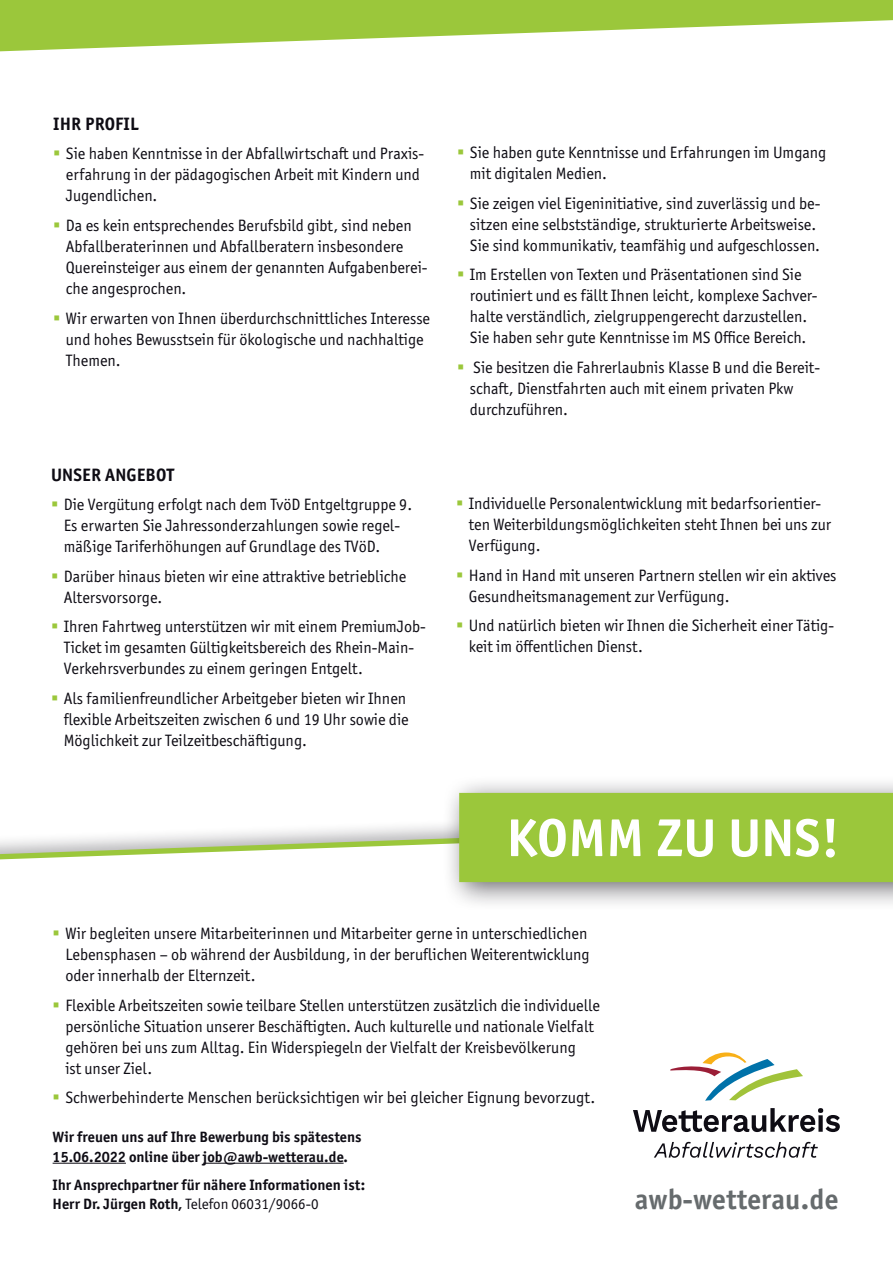
<style>
.page{position:relative;width:893px;height:1263px;background:#fff}
.page>*{position:absolute;margin:0;border:0;box-sizing:border-box;transform-origin:0 0}
.Titel__Brings_zu_uns{font:700 53.4px "Officina Sans ITC Pro";letter-spacing:.01em;color:#fff}
.t1{font:700 28.5px "Officina Sans ITC Pro";letter-spacing:.005em;color:#666b6d}
.t2{font:700 18px "Officina Sans ITC Pro";letter-spacing:.01em;color:#0e0c14}
.t3{font:16.5px/21px "Officina Sans ITC Pro";color:#0e0c14}
.t4{font:700 15px/19.5px "Officina Sans ITC Pro";color:#0e0c14}
.s1{font-weight:400}
</style>
<div class="page">
<svg style="left:0;top:826px;width:834px;height:338px"></svg>
<svg style="left:670px;top:1052px;width:133px;height:49px"></svg>
<svg style="left:633px;top:1108px;width:207px;height:24px"></svg>
<svg style="left:654px;top:1142px;width:164px;height:16px"></svg>
<div style="left:442px;top:776px;width:451px;height:135px;background:#0e0c14;opacity:.6"></div>
<div style="left:459px;top:793px;width:434px;height:89px;background:#9bc73b"></div>
<hr style="left:53px;top:1163px;width:73px;height:1px;background:#0e0c14">
<hr style="left:203px;top:1163px;width:141px;height:1px;background:#0e0c14">
<svg style="left:0;top:0;width:893px;height:51px;fill:#9bc73b"></svg>
<svg style="left:54px;top:931px;width:5px;height:4px"></svg>
<svg style="left:54px;top:1002px;width:5px;height:5px"></svg>
<svg style="left:54px;top:1095px;width:5px;height:4px"></svg>
<p class="t2" style="left:53px;top:113px;width:87px">IHR PROFIL</p>
<p class="t3" style="left:66px;top:143px;width:360px">Sie haben Kenntnisse in der Abfallwirtschaft und Praxis&shy;erfahrung in der pädagogischen Arbeit mit Kindern und<br>Jugendlichen.</p>
<p class="t3" style="left:66px;top:215px;width:363px">Da es kein entsprechendes Berufsbild gibt, sind neben Abfallberaterinnen und Abfallberatern insbesondere Quereinsteiger aus einem der genannten Aufgabenberei&shy;che angesprochen.</p>
<p class="t3" style="left:66px;top:307px;width:366px">Wir erwarten von Ihnen überdurchschnittliches Interesse und hohes Bewusstsein für ökologische und nachhaltige<br>Themen.</p>
<p class="t2" style="left:51px;top:463px;width:125px">UNSER ANGEBOT</p>
<p class="t3" style="left:64px;top:494px;width:350px">Die Vergütung erfolgt nach dem TvöD Entgeltgruppe 9.<br>Es erwarten Sie Jahressonderzahlungen sowie regel&shy;mäßige Tariferhöhungen auf Grundlage des TVöD.</p>
<p class="t3" style="left:64px;top:566px;width:344px">Darüber hinaus bieten wir eine attraktive betriebliche<br>Altersvorsorge.</p>
<p class="t3" style="left:64px;top:616px;width:364px">Ihren Fahrtweg unterstützen wir mit einem PremiumJob-<br>Ticket im gesamten Gültigkeitsbereich des Rhein-Main-<br>Verkehrsverbundes zu einem geringen Entgelt.</p>
<p class="t3" style="left:64px;top:688px;width:346px">Als familienfreundlicher Arbeitgeber bieten wir Ihnen flexible Arbeitszeiten zwischen 6 und 19 Uhr sowie die<br>Möglichkeit zur Teilzeitbeschäftigung.</p>
<p class="t3" style="left:470px;top:142px;width:358px">Sie haben gute Kenntnisse und Erfahrungen im Umgang mit digitalen Medien.</p>
<p class="t3" style="left:470px;top:193px;width:352px">Sie zeigen viel Eigeninitiative, sind zuverlässig und be&shy;sitzen eine selbstständige, strukturierte Arbeitsweise.<br>Sie sind kommunikativ, teamfähig und aufgeschlossen.</p>
<p class="t3" style="left:470px;top:264px;width:349px">Im Erstellen von Texten und Präsentationen sind Sie routiniert und es fällt Ihnen leicht, komplexe Sachver&shy;halte verständlich, zielgruppengerecht darzustellen.<br>Sie haben sehr gute Kenntnisse im MS Office Bereich.</p>
<p class="t3" style="left:470px;top:357px;width:352px">Sie besitzen die Fahrerlaubnis Klasse B und die Bereit&shy;schaft, Dienstfahrten auch mit einem privaten Pkw durchzuführen.</p>
<p class="t3" style="left:469px;top:493px;width:364px">Individuelle Personalentwicklung mit bedarfsorientier&shy;ten Weiterbildungsmöglichkeiten steht Ihnen bei uns zur<br>Verfügung.</p>
<p class="t3" style="left:469px;top:565px;width:369px">Hand in Hand mit unseren Partnern stellen wir ein aktives<br>Gesundheitsmanagement zur Verfügung.</p>
<p class="t3" style="left:469px;top:615px;width:367px">Und natürlich bieten wir Ihnen die Sicherheit einer Tätig&shy;keit im öffentlichen Dienst.</p>
<p class="Titel__Brings_zu_uns" style="left:506px;top:805px;width:335px">KOMM ZU UNS!</p>
<p class="t3" style="left:65px;top:923px;width:526px">Wir begleiten unsere Mitarbeiterinnen und Mitarbeiter gerne in unterschiedlichen<br>Lebensphasen – ob während der Ausbildung, in der beruflichen Weiterentwicklung oder innerhalb der Elternzeit.</p>
<p class="t3" style="left:65px;top:994px;width:536px">Flexible Arbeitszeiten sowie teilbare Stellen unterstützen zusätzlich die individuelle persönliche Situation unserer Beschäftigten. Auch kulturelle und nationale Vielfalt gehören bei uns zum Alltag. Ein Widerspiegeln der Vielfalt der Kreisbevölkerung<br>ist unser Ziel.</p>
<p class="t3" style="left:65px;top:1087px;width:531px">Schwerbehinderte Menschen berücksichtigen wir bei gleicher Eignung bevorzugt.</p>
<p class="t4" style="left:53px;top:1127px;width:310px">Wir freuen uns auf Ihre Bewerbung bis spätestens<br>15.06.2022 online über job@awb-wetterau.de.</p>
<p class="t4" style="left:53px;top:1175px;width:314px">Ihr Ansprechpartner für nähere Informationen ist:<br>Herr Dr. Jürgen Roth, <span class="s1">Telefon 06031/9066-0</span></p>
<p class="t1" style="left:635px;top:1182px;width:205px">awb-wetterau.de</p>
</div>
